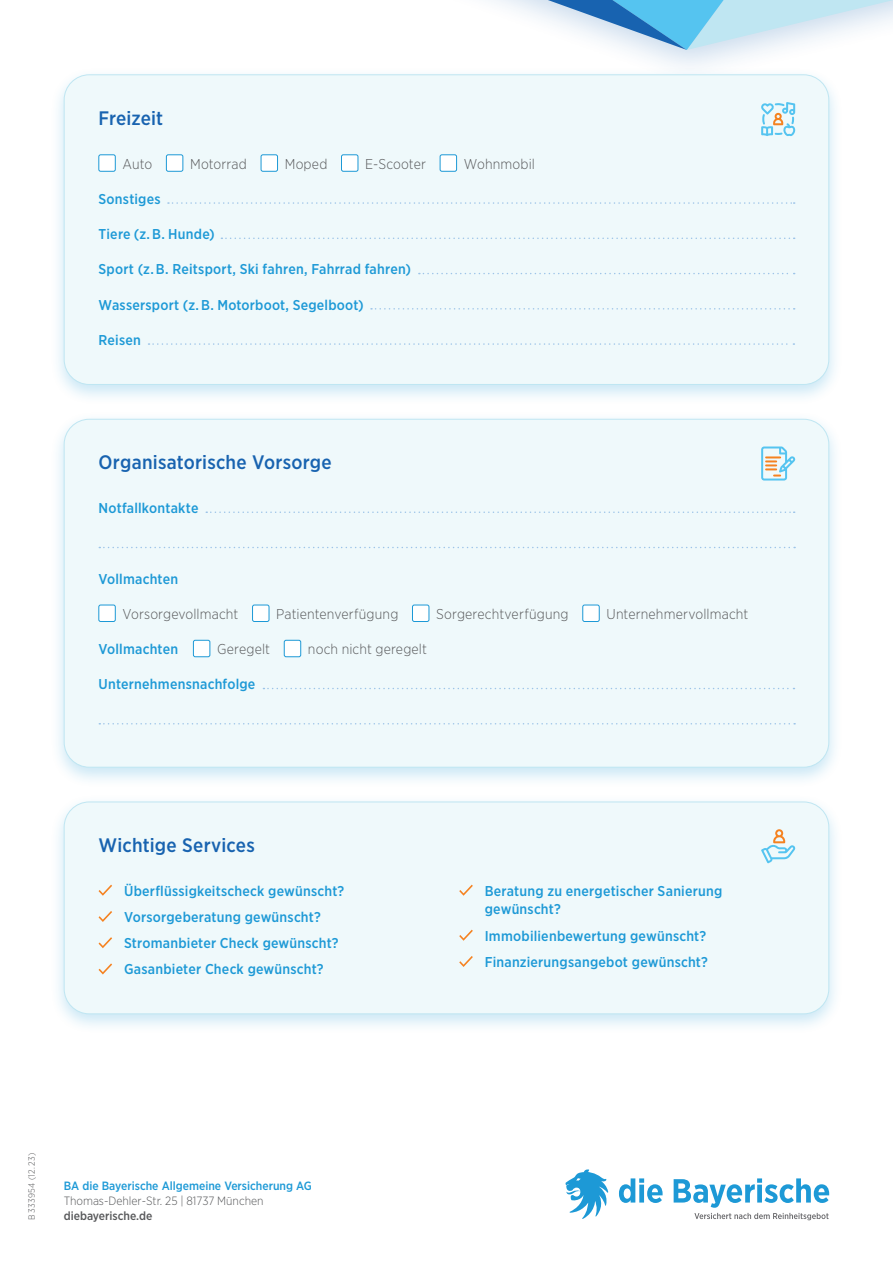
<style>
.page{position:relative;width:893px;height:1263px;background:#fff}
.page>*{position:absolute;margin:0;border:0;box-sizing:border-box;transform-origin:0 0}
.t1{font:500 19.5px "Gotham Narrow";letter-spacing:.01em;color:#1863b0}
.Copy{font:500 14.25px "Gotham Narrow";letter-spacing:.015em;color:#1d99d6}
.Copy-2{font:300 14.25px "Gotham Narrow";letter-spacing:.01em;color:#57585a}
.Einleitungstext{font:500 12px/15px "Gotham Narrow";color:#1d99d6}
.Einleitungstext-2{font:300 9px "Gotham Narrow";letter-spacing:.035em;color:#57585a}
.s1{font-weight:300;color:#57585a}
.s2{color:#57585a}
</style>
<div class="page">
<svg style="left:619px;top:1178px;width:44px;height:25px"></svg>
<svg style="left:674px;top:1178px;width:155px;height:42px"></svg>
<svg style="left:565px;top:1169px;width:44px;height:50px"></svg>
<div style="left:302px;top:0;width:591px;height:85px;background:#1863b0;opacity:.24"></div>
<svg style="left:548px;top:0;width:345px;height:50px"></svg>
<div style="left:49px;top:66px;width:794px;height:340px;background:#1d99d6;opacity:.24"></div>
<div style="left:64px;top:75px;width:765px;height:309px;background:#eff9fb;border-radius:25px"></div>
<div style="left:99px;top:155px;width:16px;height:16px;background:#fff;border-radius:2px"></div>
<div style="left:99px;top:155px;width:17px;height:17px;border:1px solid #1d99d6;border-radius:2px"></div>
<div style="left:166px;top:155px;width:17px;height:16px;background:#fff;border-radius:2px"></div>
<div style="left:166px;top:155px;width:17px;height:17px;border:1px solid #1d99d6;border-radius:2px"></div>
<div style="left:261px;top:155px;width:17px;height:16px;background:#fff;border-radius:2px"></div>
<div style="left:261px;top:155px;width:17px;height:17px;border:1px solid #1d99d6;border-radius:2px"></div>
<div style="left:341px;top:155px;width:17px;height:16px;background:#fff;border-radius:2px"></div>
<div style="left:341px;top:155px;width:17px;height:17px;border:1px solid #1d99d6;border-radius:2px"></div>
<div style="left:440px;top:155px;width:17px;height:16px;background:#fff;border-radius:2px"></div>
<div style="left:440px;top:155px;width:17px;height:17px;border:1px solid #1d99d6;border-radius:2px"></div>
<svg style="left:168px;top:202px;width:627px;height:2px"></svg>
<svg style="left:221px;top:238px;width:574px;height:1px"></svg>
<svg style="left:419px;top:273px;width:376px;height:1px"></svg>
<svg style="left:371px;top:308px;width:424px;height:2px"></svg>
<svg style="left:149px;top:343px;width:645px;height:2px"></svg>
<div style="left:49px;top:411px;width:794px;height:377px;background:#1d99d6;opacity:.24"></div>
<div style="left:64px;top:419px;width:765px;height:348px;background:#eff9fb;border-radius:25px"></div>
<svg style="left:206px;top:511px;width:589px;height:2px"></svg>
<svg style="left:99px;top:547px;width:696px;height:1px"></svg>
<div style="left:99px;top:605px;width:16px;height:16px;background:#fff;border-radius:2px"></div>
<div style="left:99px;top:605px;width:17px;height:17px;border:1px solid #1d99d6;border-radius:2px"></div>
<div style="left:253px;top:605px;width:16px;height:16px;background:#fff;border-radius:2px"></div>
<div style="left:252px;top:605px;width:17px;height:17px;border:1px solid #1d99d6;border-radius:2px"></div>
<div style="left:412px;top:605px;width:17px;height:16px;background:#fff;border-radius:2px"></div>
<div style="left:412px;top:605px;width:17px;height:17px;border:1px solid #1d99d6;border-radius:2px"></div>
<div style="left:583px;top:605px;width:16px;height:16px;background:#fff;border-radius:2px"></div>
<div style="left:582px;top:605px;width:17px;height:17px;border:1px solid #1d99d6;border-radius:2px"></div>
<div style="left:193px;top:640px;width:17px;height:17px;background:#fff;border-radius:2px"></div>
<div style="left:193px;top:640px;width:17px;height:17px;border:1px solid #1d99d6;border-radius:2px"></div>
<div style="left:284px;top:640px;width:17px;height:17px;background:#fff;border-radius:2px"></div>
<div style="left:284px;top:640px;width:17px;height:17px;border:1px solid #1d99d6;border-radius:2px"></div>
<svg style="left:263px;top:688px;width:531px;height:1px"></svg>
<svg style="left:99px;top:723px;width:696px;height:1px"></svg>
<div style="left:49px;top:794px;width:794px;height:240px;background:#1d99d6;opacity:.24"></div>
<div style="left:64px;top:802px;width:765px;height:212px;background:#eff9fb;border-radius:25px"></div>
<svg style="left:99px;top:885px;width:13px;height:11px"></svg>
<svg style="left:99px;top:911px;width:13px;height:11px"></svg>
<svg style="left:99px;top:937px;width:13px;height:11px"></svg>
<svg style="left:99px;top:963px;width:13px;height:11px"></svg>
<svg style="left:459px;top:885px;width:14px;height:11px"></svg>
<svg style="left:459px;top:930px;width:14px;height:11px"></svg>
<svg style="left:459px;top:956px;width:14px;height:11px"></svg>
<div style="left:64px;top:801px;width:765px;height:213px;border:1px solid #bfe6f2;border-radius:25px"></div>
<svg style="left:761px;top:102px;width:34px;height:34px"></svg>
<svg style="left:761px;top:446px;width:34px;height:34px"></svg>
<svg style="left:761px;top:829px;width:34px;height:34px"></svg>
<p class="t1" style="left:99px;top:106px;width:66px">Freizeit</p>
<p class="Copy-2" style="left:123px;top:155px;width:31px">Auto</p>
<p class="Copy-2" style="left:190px;top:155px;width:58px">Motorrad</p>
<p class="Copy-2" style="left:285px;top:155px;width:44px">Moped</p>
<p class="Copy-2" style="left:365px;top:155px;width:62px">E-Scooter</p>
<p class="Copy-2" style="left:464px;top:155px;width:73px">Wohnmobil</p>
<p class="Copy" style="left:99px;top:190px;width:64px">Sonstiges</p>
<p class="Copy" style="left:99px;top:225px;width:118px">Tiere (z. B. Hunde)</p>
<p class="Copy" style="left:99px;top:260px;width:314px">Sport (z. B. Reitsport, Ski fahren, Fahrrad fahren)</p>
<p class="Copy" style="left:99px;top:295px;width:267px">Wassersport (z. B. Motorboot, Segelboot)</p>
<p class="Copy" style="left:99px;top:331px;width:44px">Reisen</p>
<p class="t1" style="left:99px;top:450px;width:235px">Organisatorische Vorsorge</p>
<p class="Copy" style="left:99px;top:499px;width:101px">Notfallkontakte</p>
<p class="Copy" style="left:99px;top:569px;width:81px">Vollmachten</p>
<p class="Copy-2" style="left:123px;top:605px;width:117px">Vorsorgevollmacht</p>
<p class="Copy-2" style="left:276px;top:605px;width:124px">Patientenverfügung</p>
<p class="Copy-2" style="left:436px;top:605px;width:134px">Sorgerechtverfügung</p>
<p class="Copy-2" style="left:606px;top:605px;width:143px">Unternehmervollmacht</p>
<p class="Copy" style="left:99px;top:640px;width:81px">Vollmachten</p>
<p class="Copy-2" style="left:217px;top:640px;width:55px">Geregelt</p>
<p class="Copy-2" style="left:308px;top:640px;width:121px">noch nicht geregelt</p>
<p class="Copy" style="left:99px;top:675px;width:158px">Unternehmensnachfolge</p>
<p class="t1" style="left:99px;top:833px;width:158px">Wichtige Services</p>
<p class="Copy" style="left:124px;top:882px;width:222px">Überflüssigkeitscheck gewünscht?</p>
<p class="Copy" style="left:124px;top:908px;width:198px">Vorsorgeberatung gewünscht?</p>
<p class="Copy" style="left:124px;top:934px;width:216px">Stromanbieter Check gewünscht?</p>
<p class="Copy" style="left:124px;top:960px;width:201px">Gasanbieter Check gewünscht?</p>
<p class="Copy" style="left:485px;top:882px;width:239px">Beratung zu energetischer Sanierung</p>
<p class="Copy" style="left:485px;top:900px;width:77px">gewünscht?</p>
<p class="Copy" style="left:485px;top:927px;width:223px">Immobilienbewertung gewünscht?</p>
<p class="Copy" style="left:485px;top:953px;width:225px">Finanzierungsangebot gewünscht?</p>
<p class="Einleitungstext-2" style="left:26px;top:1220px;width:69px;rotate:-90deg">B 333954 (12.23)</p>
<p class="Einleitungstext" style="left:64px;top:1178px;width:250px">BA die Bayerische Allgemeine Versicherung AG<br><span class="s1">Thomas-Dehler-Str. 25 | 81737 München </span><span class="s2">diebayerische.de</span></p>
</div>
